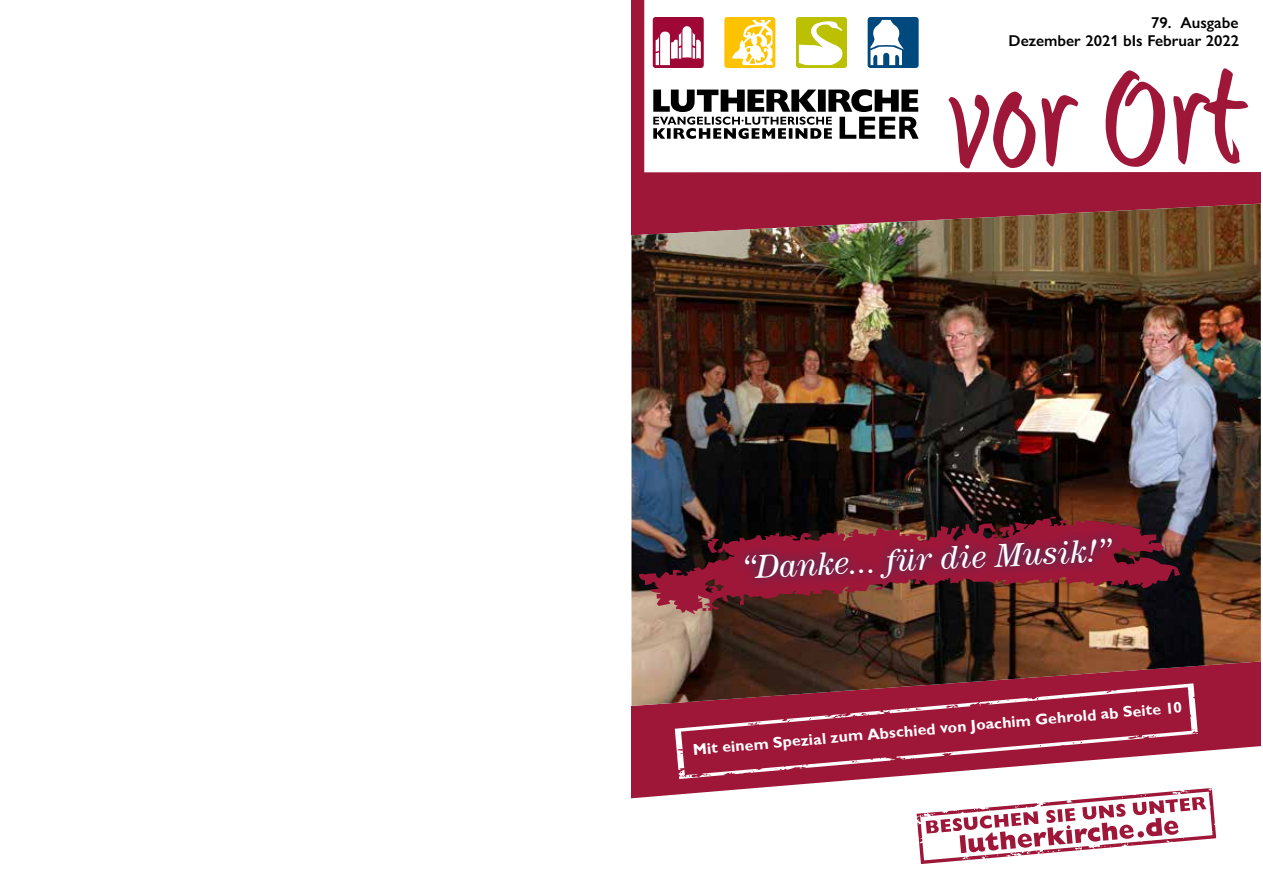
<style>
.page{position:relative;width:1263px;height:893px;background:#fff}
.page>*{position:absolute;margin:0;border:0;box-sizing:border-box;transform-origin:0 0}
.t1{font:italic 33px "Century";color:#fff}
.t2{font:700 15.75px "Gill Sans";color:#fff}
.t3{font:600 15.75px/18px "Gill Sans Nova";color:#000;text-align:right}
</style>
<div class="page">
<svg style="left:919px;top:851px;width:151px;height:13px"></svg>
<svg style="left:631px;top:0;width:630px;height:851px"></svg>
<img style="left:631px;top:204px;width:630px;height:502px">
<img style="left:639px;top:517px;width:541px;height:97px">
<svg style="left:653px;top:89px;width:266px;height:50px"></svg>
<svg style="left:796px;top:17px;width:51px;height:51px"></svg>
<svg style="left:868px;top:17px;width:51px;height:51px"></svg>
<svg style="left:724px;top:17px;width:51px;height:51px"></svg>
<svg style="left:653px;top:17px;width:51px;height:51px"></svg>
<svg style="left:948px;top:68px;width:300px;height:100px"></svg>
<div style="left:735px;top:528px;width:387px;height:61px;background:#00497f;opacity:.75"></div>
<svg style="left:675px;top:683px;width:523px;height:96px;background:#a93e58"></svg>
<p class="t3" style="left:1009px;top:14px;width:232px">79. Ausgabe<br>Dezember 2021 bIs Februar 2022</p>
<h1 class="t1" style="left:742px;top:549px;width:370px;rotate:-3deg">“Danke... für die Musik!”</h1>
<p class="t2" style="left:692px;top:740px;width:492px;rotate:-5deg">Mit einem Spezial zum Abschied von Joachim Gehrold ab Seite 10</p>
</div>
